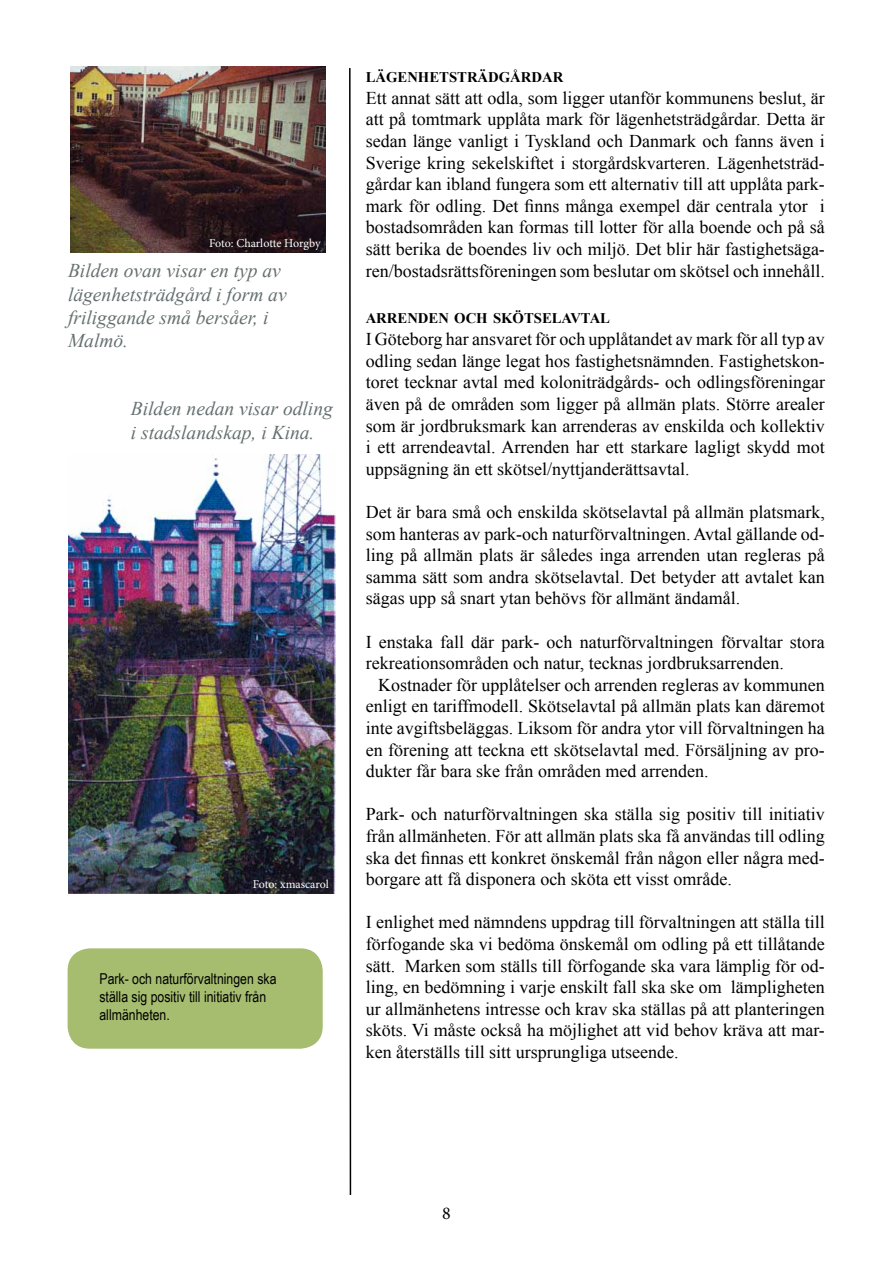
<style>
.page{position:relative;width:893px;height:1263px;background:#fff}
.page>*{position:absolute;margin:0;border:0;box-sizing:border-box;transform-origin:0 0}
.t1{font:italic 19.5px/23.4px "Times New Roman";color:#656f6f}
.t2{font:18px/21.6px "Times New Roman";color:#000;text-align:justify}
.t3{font:18px "Minion Pro";color:#000}
.t4{font:15px/18px "Arial Narrow";color:#000}
.t5{font:700 14.7px "Times New Roman";color:#000}
.t6{font:12px "Minion Pro";letter-spacing:-.005em;color:#fff}
</style>
<div class="page">
<svg style="left:349px;top:68px;width:3px;height:1127px"></svg>
<img style="left:68px;top:455px;width:268px;height:439px">
<img style="left:70px;top:66px;width:255px;height:187px">
<div style="left:68px;top:948px;width:255px;height:101px;background:#a6bd6f;border-radius:22px"></div>
<p class="t6" style="left:209px;top:235px;width:113px">Foto: Charlotte Horgby</p>
<p class="t1" style="left:68px;top:258px;width:220px">Bilden ovan visar en typ av lägenhetsträdgård i form av friliggande små bersåer, i<br>Malmö.</p>
<p class="t1" style="left:131px;top:397px;width:204px">Bilden nedan visar odling i stadslandskap, i Kina.</p>
<p class="t6" style="left:253px;top:876px;width:78px">Foto: xmascarol</p>
<p class="t4" style="left:99px;top:969px;width:179px">Park- och naturförvaltningen ska ställa sig positiv till initiativ från allmänheten.</p>
<p class="t5" style="left:366px;top:67px;width:199px">LÄGENHETSTRÄDGÅRDAR</p>
<p class="t2" style="left:366px;top:87px;width:461px">Ett annat sätt att odla, som ligger utanför kommunens beslut, är att på tomtmark upplåta mark för lägenhetsträdgårdar. Detta är sedan länge vanligt i Tyskland och Danmark och fanns även i Sverige kring sekelskiftet i storgårdskvarteren. Lägenhetsträd&shy;gårdar kan ibland fungera som ett alternativ till att upplåta park&shy;mark för odling. Det finns många exempel där centrala ytor i bostadsområden kan formas till lotter för alla boende och på så sätt berika de boendes liv och miljö. Det blir här fastighetsäga&shy;ren/bostadsrättsföreningen som beslutar om skötsel och innehåll.</p>
<p class="t5" style="left:366px;top:308px;width:246px">ARRENDEN OCH SKÖTSELAVTAL</p>
<p class="t2" style="left:366px;top:328px;width:461px">I Göteborg har ansvaret för och upplåtandet av mark för all typ av odling sedan länge legat hos fastighetsnämnden. Fastighetskon&shy;toret tecknar avtal med koloniträdgårds- och odlingsföreningar även på de områden som ligger på allmän plats. Större arealer som är jordbruksmark kan arrenderas av enskilda och kollektiv i ett arrendeavtal. Arrenden har ett starkare lagligt skydd mot uppsägning än ett skötsel/nyttjanderättsavtal.</p>
<p class="t2" style="left:366px;top:501px;width:461px">Det är bara små och enskilda skötselavtal på allmän platsmark, som hanteras av park-och naturförvaltningen. Avtal gällande od&shy;ling på allmän plats är således inga arrenden utan regleras på samma sätt som andra skötselavtal. Det betyder att avtalet kan sägas upp så snart ytan behövs för allmänt ändamål.</p>
<p class="t2" style="left:366px;top:630px;width:461px">I enstaka fall där park- och naturförvaltningen förvaltar stora rekreationsområden och natur, tecknas jordbruksarrenden.</p>
<p class="t2" style="left:366px;top:674px;width:461px;text-indent:12px">Kostnader för upplåtelser och arrenden regleras av kommunen enligt en tariffmodell. Skötselavtal på allmän plats kan däremot inte avgiftsbeläggas. Liksom för andra ytor vill förvaltningen ha en förening att teckna ett skötselavtal med. Försäljning av pro&shy;dukter får bara ske från områden med arrenden.</p>
<p class="t2" style="left:366px;top:803px;width:461px">Park- och naturförvaltningen ska ställa sig positiv till initiativ från allmänheten. För att allmän plats ska få användas till odling ska det finnas ett konkret önskemål från någon eller några med&shy;borgare att få disponera och sköta ett visst område.</p>
<p class="t2" style="left:366px;top:911px;width:461px">I enlighet med nämndens uppdrag till förvaltningen att ställa till förfogande ska vi bedöma önskemål om odling på ett tillåtande sätt. Marken som ställs till förfogande ska vara lämplig för od&shy;ling, en bedömning i varje enskilt fall ska ske om lämpligheten ur allmänhetens intresse och krav ska ställas på att planteringen sköts. Vi måste också ha möjlighet att vid behov kräva att mar&shy;ken återställs till sitt ursprungliga utseende.</p>
<p class="t3" style="left:442px;top:1201px;width:10px">8</p>
</div>
